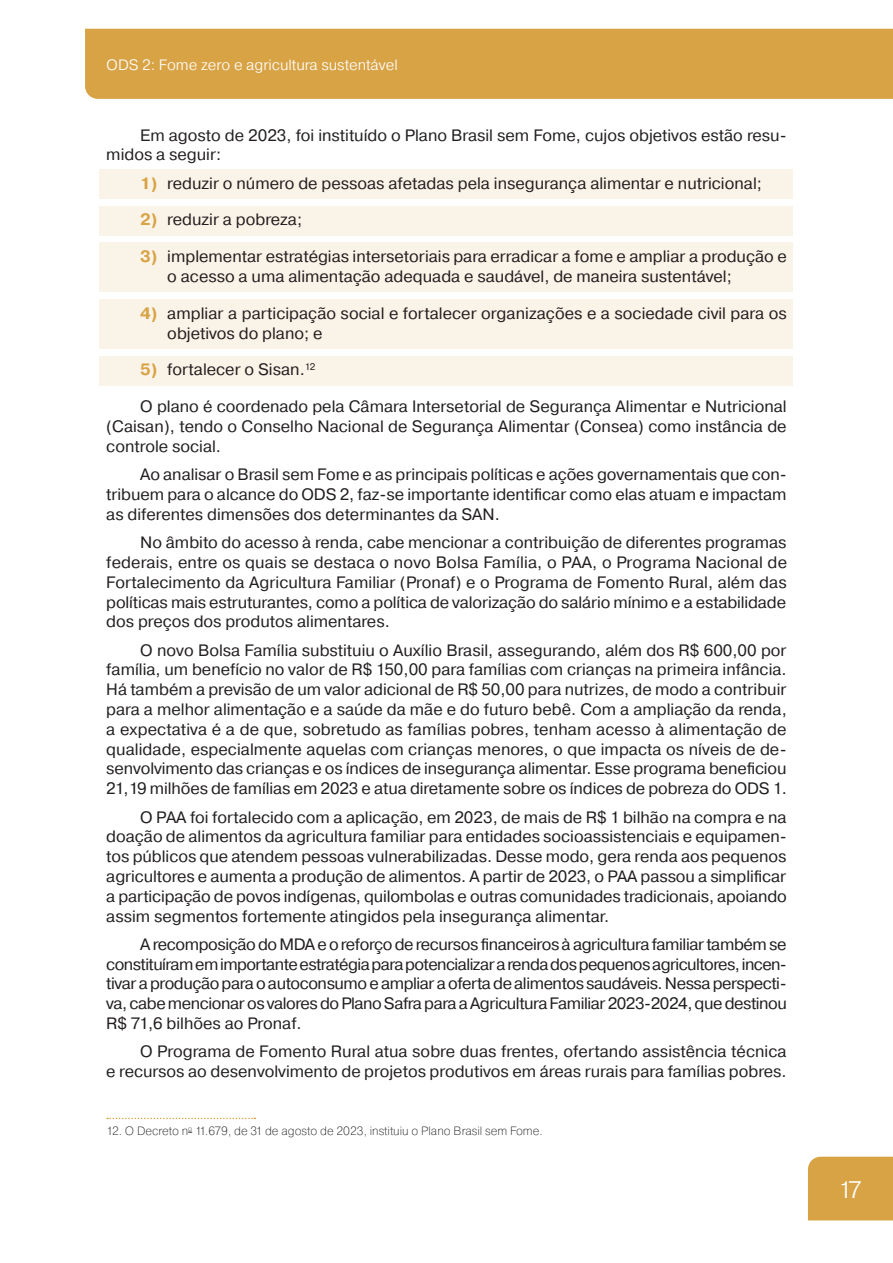
<style>
.page{position:relative;width:893px;height:1263px;background:#fff}
.page>*{position:absolute;margin:0;border:0;box-sizing:border-box;transform-origin:0 0}
.t1{font:300 24px "Pragmatica";color:#fff}
.texto_corrido_COM_recuo{font:16.5px/19.8px "Pragmatica";color:#231f20;text-align:justify}
.t2{font:300 15px "Pragmatica";color:#fff}
.nota_rodape{font:200 12px "Pragmatica";color:#231f20}
.s1{font-weight:700;color:#d8a345}
</style>
<div class="page">
<div style="left:85px;top:29px;width:808px;height:70px;background:#d8a345"></div>
<div style="left:808px;top:1157px;width:85px;height:63px;background:#d8a345"></div>
<div style="left:100px;top:169px;width:693px;height:30px;background:#faf3e8"></div>
<div style="left:100px;top:206px;width:693px;height:29px;background:#faf3e8"></div>
<div style="left:100px;top:243px;width:693px;height:49px;background:#faf3e8"></div>
<div style="left:100px;top:300px;width:693px;height:49px;background:#faf3e8"></div>
<div style="left:100px;top:356px;width:693px;height:29px;background:#faf3e8"></div>
<svg style="left:107px;top:1118px;width:148px;height:1px"></svg>
<p class="t2" style="left:106px;top:55px;width:293px">ODS 2: Fome zero e agricultura sustentável</p>
<p class="texto_corrido_COM_recuo" style="left:106px;top:125px;width:682px;text-indent:34px">Em agosto de 2023, foi instituído o Plano Brasil sem Fome, cujos objetivos estão resu&shy;midos a seguir:</p>
<p class="texto_corrido_COM_recuo" style="left:140px;top:173px;width:623px"><span class="s1">1)</span> reduzir o número de pessoas afetadas pela insegurança alimentar e nutricional;</p>
<p class="texto_corrido_COM_recuo" style="left:140px;top:210px;width:163px"><span class="s1">2)</span> reduzir a pobreza;</p>
<p class="texto_corrido_COM_recuo" style="left:167px;top:247px;width:621px;text-indent:-27px"><span class="s1">3)</span> implementar estratégias intersetoriais para erradicar a fome e ampliar a produção e o acesso a uma alimentação adequada e saudável, de maneira sustentável;</p>
<p class="texto_corrido_COM_recuo" style="left:167px;top:304px;width:621px;text-indent:-27px"><span class="s1">4)</span> ampliar a participação social e fortalecer organizações e a sociedade civil para os objetivos do plano; e</p>
<p class="texto_corrido_COM_recuo" style="left:140px;top:360px;width:176px"><span class="s1">5)</span> fortalecer o Sisan.<sup>12</sup></p>
<p class="texto_corrido_COM_recuo" style="left:106px;top:397px;width:682px;text-indent:34px">O plano é coordenado pela Câmara Intersetorial de Segurança Alimentar e Nutricional (Caisan), tendo o Conselho Nacional de Segurança Alimentar (Consea) como instância de controle social.</p>
<p class="texto_corrido_COM_recuo" style="left:106px;top:465px;width:682px;text-indent:34px">Ao analisar o Brasil sem Fome e as principais políticas e ações governamentais que con&shy;tribuem para o alcance do ODS 2, faz-se importante identificar como elas atuam e impactam as diferentes dimensões dos determinantes da SAN.</p>
<p class="texto_corrido_COM_recuo" style="left:106px;top:533px;width:682px;text-indent:34px">No âmbito do acesso à renda, cabe mencionar a contribuição de diferentes programas federais, entre os quais se destaca o novo Bolsa Família, o PAA, o Programa Nacional de Fortalecimento da Agricultura Familiar (Pronaf) e o Programa de Fomento Rural, além das políticas mais estruturantes, como a política de valorização do salário mínimo e a estabilidade dos preços dos produtos alimentares.</p>
<p class="texto_corrido_COM_recuo" style="left:106px;top:640px;width:682px;text-indent:34px">O novo Bolsa Família substituiu o Auxílio Brasil, assegurando, além dos R$ 600,00 por família, um benefício no valor de R$ 150,00 para famílias com crianças na primeira infância.<br>Há também a previsão de um valor adicional de R$ 50,00 para nutrizes, de modo a contribuir para a melhor alimentação e a saúde da mãe e do futuro bebê. Com a ampliação da renda, a expectativa é a de que, sobretudo as famílias pobres, tenham acesso à alimentação de qualidade, especialmente aquelas com crianças menores, o que impacta os níveis de de&shy;senvolvimento das crianças e os índices de insegurança alimentar. Esse programa beneficiou 21,19 milhões de famílias em 2023 e atua diretamente sobre os índices de pobreza do ODS 1.</p>
<p class="texto_corrido_COM_recuo" style="left:106px;top:807px;width:682px;text-indent:34px">O PAA foi fortalecido com a aplicação, em 2023, de mais de R$ 1 bilhão na compra e na doação de alimentos da agricultura familiar para entidades socioassistenciais e equipamen&shy;tos públicos que atendem pessoas vulnerabilizadas. Desse modo, gera renda aos pequenos agricultores e aumenta a produção de alimentos. A partir de 2023, o PAA passou a simplificar a participação de povos indígenas, quilombolas e outras comunidades tradicionais, apoiando assim segmentos fortemente atingidos pela insegurança alimentar.</p>
<p class="texto_corrido_COM_recuo" style="left:106px;top:935px;width:682px;text-indent:34px">A recomposição do MDA e o reforço de recursos financeiros à agricultura familiar também se constituíram em importante estratégia para potencializar a renda dos pequenos agricultores, incen&shy;tivar a produção para o autoconsumo e ampliar a oferta de alimentos saudáveis. Nessa perspecti&shy;va, cabe mencionar os valores do Plano Safra para a Agricultura Familiar 2023-2024, que destinou R$ 71,6 bilhões ao Pronaf.</p>
<p class="texto_corrido_COM_recuo" style="left:106px;top:1042px;width:682px;text-align:right">O Programa de Fomento Rural atua sobre duas frentes, ofertando assistência técnica<br>e recursos ao desenvolvimento de projetos produtivos em áreas rurais para famílias pobres.</p>
<p class="nota_rodape" style="left:106px;top:1123px;width:438px">12. O Decreto n<sup>o</sup> 11.679, de 31 de agosto de 2023, instituiu o Plano Brasil sem Fome.</p>
<h1 class="t1" style="left:838px;top:1174px;width:26px">17</h1>
</div>
